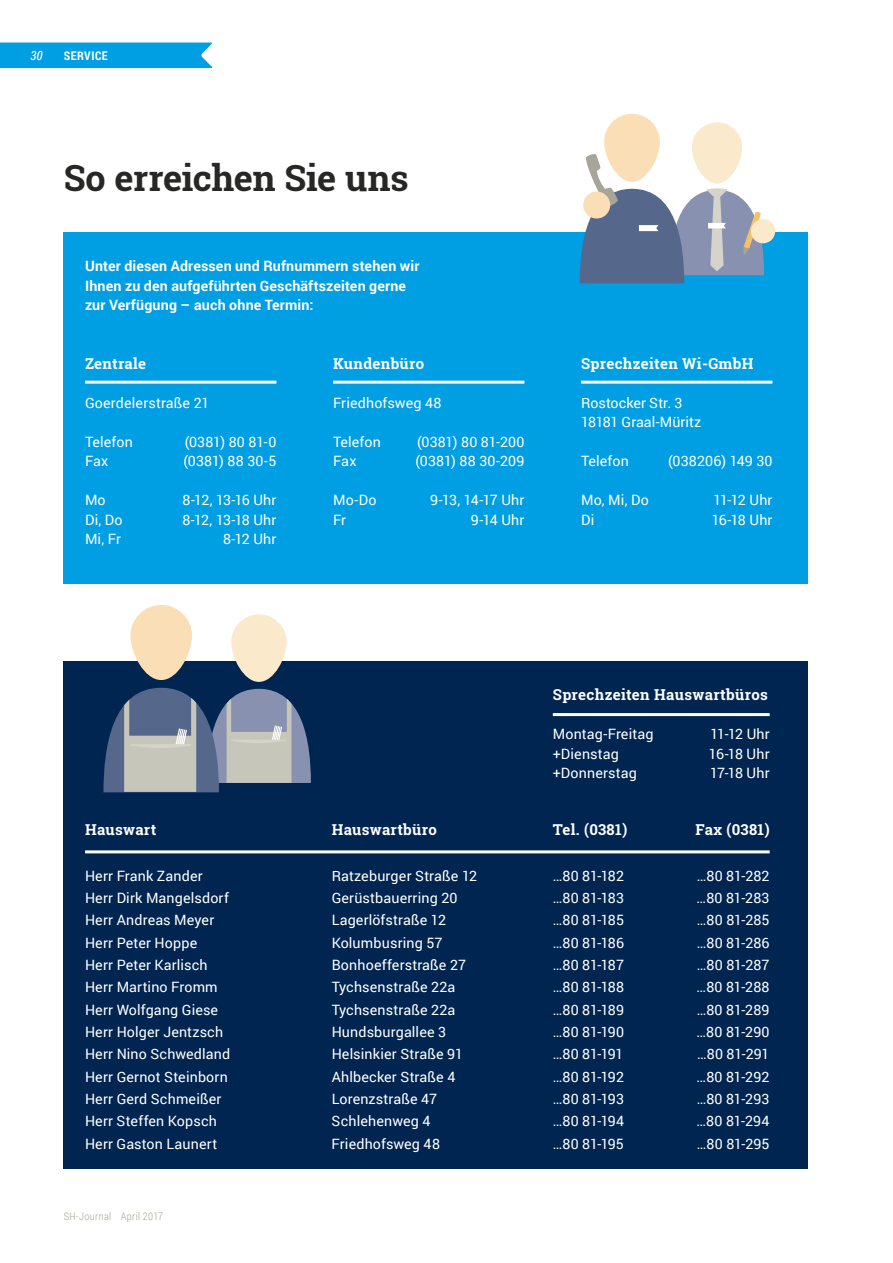
<style>
.page{position:relative;width:893px;height:1263px;background:#fff}
.page>*{position:absolute;margin:0;border:0;box-sizing:border-box;transform-origin:0 0}
.t1{font:700 36px "Roboto Slab";letter-spacing:-.01em;color:#272726}
.t2{font:700 15px "Roboto Slab";letter-spacing:.02em;color:#fff}
.t3{font:14.25px/19.5px "Roboto";letter-spacing:.01em;color:#fff}
.t4{font:700 14.25px/19.5px "Roboto";letter-spacing:.01em;color:#fff}
.t5{font:italic 12.75px "Roboto Condensed";color:#fff}
.t6{font:700 12px "Roboto Condensed";letter-spacing:.04em;color:#fff}
.t7{font:300 10.5px "Roboto Condensed";letter-spacing:.035em;color:#a7a597}
</style>
<div class="page">
<div style="left:64px;top:232px;width:744px;height:351px;background:#009ee3"></div>
<hr style="left:85px;top:381px;width:191px;height:3px;background:#fff">
<hr style="left:333px;top:381px;width:191px;height:3px;background:#fff">
<hr style="left:581px;top:381px;width:191px;height:3px;background:#fff">
<div style="left:692px;top:122px;width:50px;height:62px;background:#fbe9cc;border-radius:25px"></div>
<div style="left:751px;top:219px;width:24px;height:24px;background:#fbe9cc;border-radius:50%"></div>
<div style="left:604px;top:114px;width:56px;height:68px;background:#fadfb6;border-radius:28px"></div>
<svg style="left:580px;top:153px;width:184px;height:130px"></svg>
<div style="left:583px;top:191px;width:28px;height:28px;background:#fadfb6;border-radius:50%"></div>
<div style="left:64px;top:661px;width:744px;height:507px;background:#002550"></div>
<hr style="left:85px;top:850px;width:685px;height:3px;background:#fff">
<hr style="left:553px;top:713px;width:217px;height:3px;background:#fff">
<div style="left:231px;top:614px;width:56px;height:68px;background:#fbe9cc;border-radius:28px"></div>
<div style="left:130px;top:605px;width:62px;height:75px;background:#fadfb6;border-radius:31px"></div>
<svg style="left:103px;top:688px;width:208px;height:104px"></svg>
<div style="left:0;top:43px;width:213px;height:25px;background:#009ee3"></div>
<p class="t5" style="left:31px;top:46px;width:14px">30</p>
<p class="t6" style="left:64px;top:47px;width:45px">SERVICE</p>
<h1 class="t1" style="left:64px;top:154px;width:347px">So erreichen Sie uns</h1>
<p class="t4" style="left:85px;top:256px;width:336px">Unter diesen Adressen und Rufnummern stehen wir<br>Ihnen zu den aufgeführten Geschäftszeiten gerne zur Verfügung – auch ohne Termin:</p>
<p class="t2" style="left:85px;top:353px;width:63px">Zentrale</p>
<p class="t3" style="left:85px;top:392px;width:126px">Goerdelerstraße 21</p>
<p class="t3" style="left:85px;top:431px;width:49px">Telefon</p>
<p class="t3" style="left:185px;top:431px;width:93px">(0381) 80 81-0</p>
<p class="t3" style="left:85px;top:451px;width:25px">Fax</p>
<p class="t3" style="left:183px;top:451px;width:94px">(0381) 88 30-5</p>
<p class="t3" style="left:85px;top:490px;width:22px">Mo</p>
<p class="t3" style="left:183px;top:490px;width:95px">8-12, 13-16 Uhr</p>
<p class="t3" style="left:85px;top:509px;width:39px">Di, Do</p>
<p class="t3" style="left:183px;top:509px;width:95px">8-12, 13-18 Uhr</p>
<p class="t3" style="left:85px;top:529px;width:37px">Mi, Fr</p>
<p class="t3" style="left:223px;top:529px;width:55px">8-12 Uhr</p>
<p class="t2" style="left:333px;top:353px;width:93px">Kundenbüro</p>
<p class="t3" style="left:333px;top:392px;width:110px">Friedhofsweg 48</p>
<p class="t3" style="left:333px;top:431px;width:49px">Telefon</p>
<p class="t3" style="left:417px;top:431px;width:109px">(0381) 80 81-200</p>
<p class="t3" style="left:333px;top:451px;width:25px">Fax</p>
<p class="t3" style="left:415px;top:451px;width:110px">(0381) 88 30-209</p>
<p class="t3" style="left:333px;top:490px;width:45px">Mo-Do</p>
<p class="t3" style="left:430px;top:490px;width:96px">9-13, 14-17 Uhr</p>
<p class="t3" style="left:333px;top:509px;width:15px">Fr</p>
<p class="t3" style="left:471px;top:509px;width:55px">9-14 Uhr</p>
<p class="t2" style="left:581px;top:353px;width:174px">Sprechzeiten Wi-GmbH</p>
<p class="t3" style="left:581px;top:392px;width:122px">Rostocker Str. 3<br>18181 Graal-Müritz</p>
<p class="t3" style="left:581px;top:451px;width:49px">Telefon</p>
<p class="t3" style="left:668px;top:451px;width:106px">(038206) 149 30</p>
<p class="t3" style="left:581px;top:490px;width:69px">Mo, Mi, Do</p>
<p class="t3" style="left:713px;top:490px;width:61px">11-12 Uhr</p>
<p class="t3" style="left:581px;top:509px;width:15px">Di</p>
<p class="t3" style="left:712px;top:509px;width:62px">16-18 Uhr</p>
<p class="t2" style="left:553px;top:684px;width:216px">Sprechzeiten Hauswartbüros</p>
<p class="t3" style="left:553px;top:724px;width:102px">Montag-Freitag</p>
<p class="t3" style="left:710px;top:724px;width:61px">11-12 Uhr</p>
<p class="t3" style="left:553px;top:743px;width:68px">+Dienstag</p>
<p class="t3" style="left:709px;top:743px;width:62px">16-18 Uhr</p>
<p class="t3" style="left:553px;top:763px;width:86px">+Donnerstag</p>
<p class="t3" style="left:710px;top:763px;width:61px">17-18 Uhr</p>
<p class="t2" style="left:85px;top:820px;width:73px">Hauswart</p>
<p class="t2" style="left:332px;top:820px;width:107px">Hauswartbüro</p>
<p class="t2" style="left:553px;top:820px;width:76px">Tel. (0381)</p>
<p class="t2" style="left:696px;top:820px;width:76px">Fax (0381)</p>
<p class="t3" style="left:85px;top:865px;width:119px">Herr Frank Zander</p>
<p class="t3" style="left:332px;top:865px;width:147px">Ratzeburger Straße 12</p>
<p class="t3" style="left:553px;top:865px;width:73px">…80 81-182</p>
<p class="t3" style="left:697px;top:865px;width:74px">…80 81-282</p>
<p class="t3" style="left:85px;top:888px;width:145px">Herr Dirk Mangelsdorf</p>
<p class="t3" style="left:332px;top:888px;width:127px">Gerüstbauerring 20</p>
<p class="t3" style="left:553px;top:888px;width:73px">…80 81-183</p>
<p class="t3" style="left:697px;top:888px;width:75px">…80 81-283</p>
<p class="t3" style="left:85px;top:910px;width:131px">Herr Andreas Meyer</p>
<p class="t3" style="left:332px;top:910px;width:116px">Lagerlöfstraße 12</p>
<p class="t3" style="left:553px;top:910px;width:73px">…80 81-185</p>
<p class="t3" style="left:697px;top:910px;width:74px">…80 81-285</p>
<p class="t3" style="left:85px;top:932px;width:114px">Herr Peter Hoppe</p>
<p class="t3" style="left:332px;top:932px;width:112px">Kolumbusring 57</p>
<p class="t3" style="left:553px;top:932px;width:73px">…80 81-186</p>
<p class="t3" style="left:697px;top:932px;width:74px">…80 81-286</p>
<p class="t3" style="left:85px;top:955px;width:124px">Herr Peter Karlisch</p>
<p class="t3" style="left:332px;top:955px;width:136px">Bonhoefferstraße 27</p>
<p class="t3" style="left:553px;top:955px;width:73px">…80 81-187</p>
<p class="t3" style="left:697px;top:955px;width:74px">…80 81-287</p>
<p class="t3" style="left:85px;top:977px;width:134px">Herr Martino Fromm</p>
<p class="t3" style="left:332px;top:977px;width:125px">Tychsenstraße 22a</p>
<p class="t3" style="left:553px;top:977px;width:73px">…80 81-188</p>
<p class="t3" style="left:697px;top:977px;width:75px">…80 81-288</p>
<p class="t3" style="left:85px;top:999px;width:135px">Herr Wolfgang Giese</p>
<p class="t3" style="left:332px;top:999px;width:125px">Tychsenstraße 22a</p>
<p class="t3" style="left:553px;top:999px;width:73px">…80 81-189</p>
<p class="t3" style="left:697px;top:999px;width:74px">…80 81-289</p>
<p class="t3" style="left:85px;top:1022px;width:140px">Herr Holger Jentzsch</p>
<p class="t3" style="left:332px;top:1022px;width:116px">Hundsburgallee 3</p>
<p class="t3" style="left:553px;top:1022px;width:73px">…80 81-190</p>
<p class="t3" style="left:697px;top:1022px;width:75px">…80 81-290</p>
<p class="t3" style="left:85px;top:1044px;width:147px">Herr Nino Schwedland</p>
<p class="t3" style="left:332px;top:1044px;width:133px">Helsinkier Straße 91</p>
<p class="t3" style="left:553px;top:1044px;width:72px">…80 81-191</p>
<p class="t3" style="left:697px;top:1044px;width:74px">…80 81-291</p>
<p class="t3" style="left:85px;top:1066px;width:144px">Herr Gernot Steinborn</p>
<p class="t3" style="left:332px;top:1066px;width:125px">Ahlbecker Straße 4</p>
<p class="t3" style="left:553px;top:1066px;width:73px">…80 81-192</p>
<p class="t3" style="left:697px;top:1066px;width:75px">…80 81-292</p>
<p class="t3" style="left:85px;top:1089px;width:138px">Herr Gerd Schmeißer</p>
<p class="t3" style="left:332px;top:1089px;width:107px">Lorenzstraße 47</p>
<p class="t3" style="left:553px;top:1089px;width:73px">…80 81-193</p>
<p class="t3" style="left:697px;top:1089px;width:74px">…80 81-293</p>
<p class="t3" style="left:85px;top:1111px;width:133px">Herr Steffen Kopsch</p>
<p class="t3" style="left:332px;top:1111px;width:100px">Schlehenweg 4</p>
<p class="t3" style="left:553px;top:1111px;width:73px">…80 81-194</p>
<p class="t3" style="left:696px;top:1111px;width:75px">…80 81-294</p>
<p class="t3" style="left:85px;top:1133px;width:134px">Herr Gaston Launert</p>
<p class="t3" style="left:332px;top:1133px;width:110px">Friedhofsweg 48</p>
<p class="t3" style="left:553px;top:1133px;width:73px">…80 81-195</p>
<p class="t3" style="left:697px;top:1133px;width:74px">…80 81-295</p>
<p class="t7" style="left:64px;top:1209px;width:101px">SH-Journal April 2017</p>
</div>
